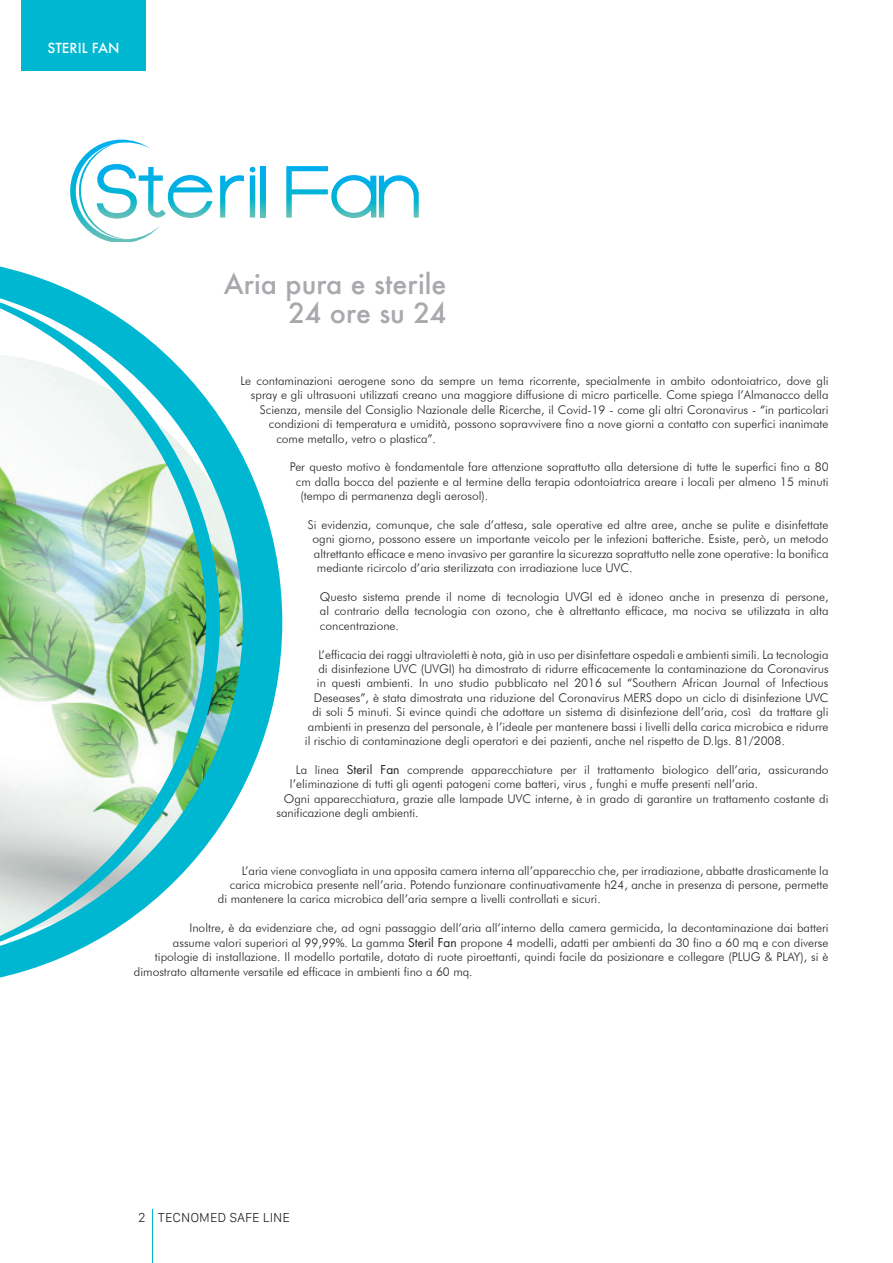
<style>
.page{position:relative;width:893px;height:1263px;background:#fff}
.page>*{position:absolute;margin:0;border:0;box-sizing:border-box;transform-origin:0 0}
.t1{font:500 27px/28.5px "Futura";color:#a8a9ad;text-align:right}
.t2{font:300 13.5px "San Francisco Text";color:#231f20}
.t3{font:500 13.5px "Futura";color:#fff}
.t4{font:300 12px/14.4px "Futura BT";color:#231f20;text-align:justify}
.s1{font-family:"Futura LT";font-weight:400}
</style>
<div class="page">
<img style="left:0;top:266px;width:282px;height:712px">
<div style="left:21px;top:0;width:125px;height:70px;background:#00b7d1"></div>
<svg style="left:70px;top:140px;width:143px;height:102px"></svg>
<svg style="left:220px;top:175px;width:24px;height:43px"></svg>
<svg style="left:250px;top:167px;width:5px;height:50px"></svg>
<svg style="left:260px;top:167px;width:6px;height:50px"></svg>
<svg style="left:286px;top:166px;width:133px;height:52px"></svg>
<hr style="left:152px;top:1209px;width:1px;height:54px;background:#00b7d1">
<p class="t3" style="left:47px;top:39px;width:74px">STERIL FAN</p>
<h1 class="t1" style="left:224px;top:270px;width:224px">Aria pura e sterile<br>24 ore su 24</h1>
<p class="t4" style="left:240px;top:373px;width:590px">Le contaminazioni aerogene sono da sempre un tema ricorrente, specialmente in ambito odontoiatrico, dove gli</p>
<p class="t4" style="left:251px;top:388px;width:579px">spray e gli ultrasuoni utilizzati creano una maggiore diffusione di micro particelle. Come spiega l’Almanacco della</p>
<p class="t4" style="left:260px;top:402px;width:570px">Scienza, mensile del Consiglio Nazionale delle Ricerche, il Covid-19 - come gli altri Coronavirus - “in particolari</p>
<p class="t4" style="left:269px;top:417px;width:561px">condizioni di temperatura e umidità, possono sopravvivere fino a nove giorni a contatto con superfici inanimate</p>
<p class="t4" style="left:276px;top:431px;width:161px">come metallo, vetro o plastica”.</p>
<p class="t4" style="left:290px;top:460px;width:540px">Per questo motivo è fondamentale fare attenzione soprattutto alla detersione di tutte le superfici fino a 80</p>
<p class="t4" style="left:296px;top:474px;width:534px">cm dalla bocca del paziente e al termine della terapia odontoiatrica areare i locali per almeno 15 minuti</p>
<p class="t4" style="left:300px;top:489px;width:189px">(tempo di permanenza degli aerosol).</p>
<p class="t4" style="left:308px;top:517px;width:522px">Si evidenzia, comunque, che sale d’attesa, sale operative ed altre aree, anche se pulite e disinfettate</p>
<p class="t4" style="left:312px;top:532px;width:517px">ogni giorno, possono essere un importante veicolo per le infezioni batteriche. Esiste, però, un metodo</p>
<p class="t4" style="left:314px;top:546px;width:516px">altrettanto efficace e meno invasivo per garantire la sicurezza soprattutto nelle zone operative: la bonifica</p>
<p class="t4" style="left:317px;top:561px;width:317px">mediante ricircolo d’aria sterilizzata con irradiazione luce UVC.</p>
<p class="t4" style="left:320px;top:589px;width:510px">Questo sistema prende il nome di tecnologia UVGI ed è idoneo anche in presenza di persone, al contrario della tecnologia con ozono, che è altrettanto efficace, ma nociva se utilizzata in alta concentrazione.</p>
<p class="t4" style="left:318px;top:647px;width:512px">L’efficacia dei raggi ultravioletti è nota, già in uso per disinfettare ospedali e ambienti simili. La tecnologia</p>
<p class="t4" style="left:318px;top:661px;width:512px">di disinfezione UVC (UVGI) ha dimostrato di ridurre efficacemente la contaminazione da Coronavirus</p>
<p class="t4" style="left:317px;top:676px;width:513px">in questi ambienti. In uno studio pubblicato nel 2016 sul “Southern African Journal of Infectious</p>
<p class="t4" style="left:314px;top:690px;width:516px">Deseases”, è stata dimostrata una riduzione del Coronavirus MERS dopo un ciclo di disinfezione UVC</p>
<p class="t4" style="left:312px;top:705px;width:517px">di soli 5 minuti. Si evince quindi che adottare un sistema di disinfezione dell’aria, così da trattare gli</p>
<p class="t4" style="left:308px;top:719px;width:522px">ambienti in presenza del personale, è l’ideale per mantenere bassi i livelli della carica microbica e ridurre</p>
<p class="t4" style="left:305px;top:733px;width:481px">il rischio di contaminazione degli operatori e dei pazienti, anche nel rispetto de D.lgs. 81/2008.</p>
<p class="t4" style="left:296px;top:762px;width:534px">La linea <span class="s1">Steril Fan</span> comprende apparecchiature per il trattamento biologico dell’aria, assicurando</p>
<p class="t4" style="left:290px;top:777px;width:470px">l’eliminazione di tutti gli agenti patogeni come batteri, virus , funghi e muffe presenti nell’aria.</p>
<p class="t4" style="left:284px;top:791px;width:546px">Ogni apparecchiatura, grazie alle lampade UVC interne, è in grado di garantire un trattamento costante di</p>
<p class="t4" style="left:276px;top:805px;width:144px">sanificazione degli ambienti.</p>
<p class="t4" style="left:242px;top:863px;width:588px">L’aria viene convogliata in una apposita camera interna all’apparecchio che, per irradiazione, abbatte drasticamente la</p>
<p class="t4" style="left:230px;top:877px;width:600px">carica microbica presente nell’aria. Potendo funzionare continuativamente h24, anche in presenza di persone, permette</p>
<p class="t4" style="left:218px;top:892px;width:384px">di mantenere la carica microbica dell’aria sempre a livelli controllati e sicuri.</p>
<p class="t4" style="left:189px;top:921px;width:641px">Inoltre, è da evidenziare che, ad ogni passaggio dell’aria all’interno della camera germicida, la decontaminazione dai batteri</p>
<p class="t4" style="left:173px;top:935px;width:657px">assume valori superiori al 99,99%. La gamma <span class="s1">Steril Fan</span> propone 4 modelli, adatti per ambienti da 30 fino a 60 mq e con diverse</p>
<p class="t4" style="left:155px;top:949px;width:675px">tipologie di installazione. Il modello portatile, dotato di ruote piroettanti, quindi facile da posizionare e collegare (PLUG &amp; PLAY), si è</p>
<p class="t4" style="left:134px;top:964px;width:340px">dimostrato altamente versatile ed efficace in ambienti fino a 60 mq.</p>
<p class="t2" style="left:138px;top:1208px;width:153px">2 TECNOMED SAFE LINE</p>
</div>
